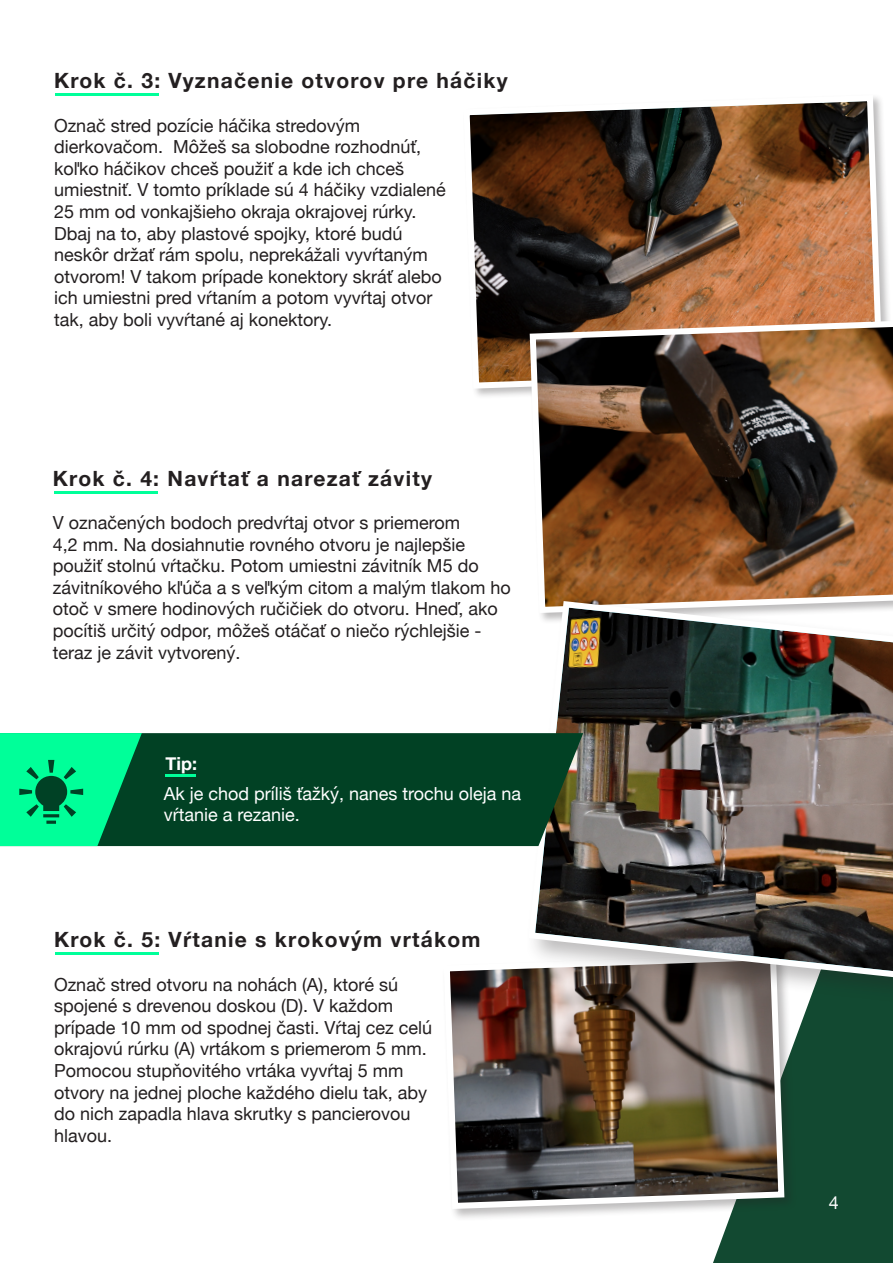
<style>
.page{position:relative;width:893px;height:1263px;background:#fff}
.page>*{position:absolute;margin:0;border:0;box-sizing:border-box;transform-origin:0 0}
.t1{font:700 21px "Helvetica Neue";letter-spacing:.06em;color:#231f20}
.t2{font:18px/21.6px "Helvetica Neue";color:#231f20}
.t3{font:18px/21.6px "Helvetica Neue";color:#fff}
.t4{font:700 18px "Helvetica Neue";color:#fff}
</style>
<div class="page">
<div style="left:713px;top:1006px;width:180px;height:257px;background:#124931"></div>
<svg style="left:469px;top:97px;width:417px;height:295px;background:#71523d"></svg>
<img style="left:527px;top:316px;width:366px;height:282px">
<div style="left:442px;top:952px;width:356px;height:270px;background:#231f20;opacity:.3"></div>
<img style="left:442px;top:952px;width:345px;height:260px">
<div style="left:525px;top:598px;width:368px;height:408px;background:#231f20;opacity:.3"></div>
<img style="left:525px;top:598px;width:368px;height:385px">
<hr style="left:55px;top:94px;width:104px;height:2px;background:#0f9">
<hr style="left:54px;top:491px;width:104px;height:2px;background:#0f9">
<hr style="left:55px;top:952px;width:104px;height:3px;background:#0f9">
<div style="left:142px;top:733px;width:441px;height:113px;background:#014124"></div>
<svg style="left:0;top:733px;width:142px;height:113px;background:#00d17d"></svg>
<hr style="left:165px;top:775px;width:31px;height:2px;background:#0f9">
<p class="t1" style="left:54px;top:64px;width:455px">Krok č. 3: Vyznačenie otvorov pre háčiky</p>
<p class="t2" style="left:54px;top:115px;width:393px">Označ stred pozície háčika stredovým dierkovačom. Môžeš sa slobodne rozhodnúť, koľko háčikov chceš použiť a kde ich chceš umiestniť. V tomto príklade sú 4 háčiky vzdialené 25 mm od vonkajšieho okraja okrajovej rúrky.<br>Dbaj na to, aby plastové spojky, ktoré budú neskôr držať rám spolu, neprekážali vyvŕtaným otvorom! V takom prípade konektory skráť alebo ich umiestni pred vŕtaním a potom vyvŕtaj otvor tak, aby boli vyvŕtané aj konektory.</p>
<p class="t1" style="left:53px;top:462px;width:380px">Krok č. 4: Navŕtať a narezať závity</p>
<p class="t2" style="left:53px;top:513px;width:460px">V označených bodoch predvŕtaj otvor s priemerom<br>4,2 mm. Na dosiahnutie rovného otvoru je najlepšie použiť stolnú vŕtačku. Potom umiestni závitník M5 do závitníkového kľúča a s veľkým citom a malým tlakom ho otoč v smere hodinových ručičiek do otvoru. Hneď, ako pocítiš určitý odpor, môžeš otáčať o niečo rýchlejšie - teraz je závit vytvorený.</p>
<p class="t4" style="left:165px;top:749px;width:33px">Tip:</p>
<p class="t3" style="left:164px;top:783px;width:359px">Ak je chod príliš ťažký, nanes trochu oleja na vŕtanie a rezanie.</p>
<p class="t1" style="left:54px;top:923px;width:428px">Krok č. 5: Vŕtanie s krokovým vrtákom</p>
<p class="t2" style="left:54px;top:974px;width:380px">Označ stred otvoru na nohách (A), ktoré sú spojené s drevenou doskou (D). V každom prípade 10 mm od spodnej časti. Vŕtaj cez celú okrajovú rúrku (A) vrtákom s priemerom 5 mm.<br>Pomocou stupňovitého vrtáka vyvŕtaj 5 mm otvory na jednej ploche každého dielu tak, aby do nich zapadla hlava skrutky s pancierovou hlavou.</p>
<p class="t3" style="left:829px;top:1193px;width:12px">4</p>
</div>
